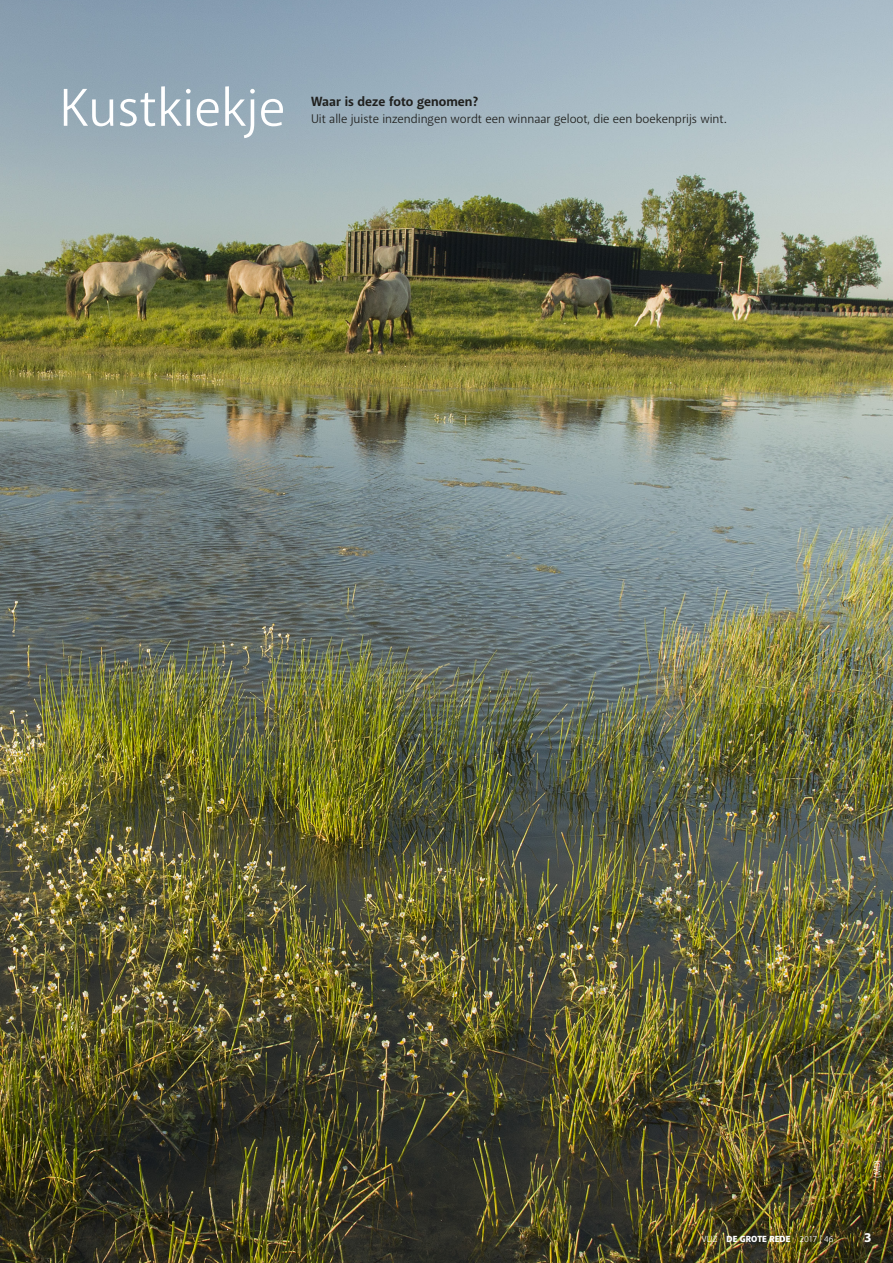
<style>
.page{position:relative;width:893px;height:1263px;background:#fff}
.page>*{position:absolute;margin:0;border:0;box-sizing:border-box;transform-origin:0 0}
.t1{font:54px "Akagi Pro";color:#fff}
.t2{font:700 13.5px "Akagi Pro";color:#20201e}
.t3{font:700 13.5px "Myriad Pro";color:#fff}
.t4{font:12.75px "Akagi Pro";color:#20201e}
.t5{font:9px "Akagi Pro";color:#fff}
.s1{font-weight:900}
</style>
<div class="page">
<img style="left:0;top:0;width:893px;height:1263px">
<h1 class="t1" style="left:60px;top:75px;width:227px">Kustkiekje</h1>
<p class="t2" style="left:311px;top:93px;width:169px">Waar is deze foto genomen?</p>
<p class="t4" style="left:311px;top:111px;width:417px">Uit alle juiste inzendingen wordt een winnaar geloot, die een boekenprijs wint.</p>
<p class="t5" style="left:872px;top:1178px;width:19px;rotate:-90deg">(MD)</p>
<p class="t5" style="left:702px;top:1233px;width:133px">VLIZ <span class="s1">DE GROTE REDE</span> 2017 | 46</p>
<p class="t3" style="left:864px;top:1229px;width:9px">3</p>
</div>
